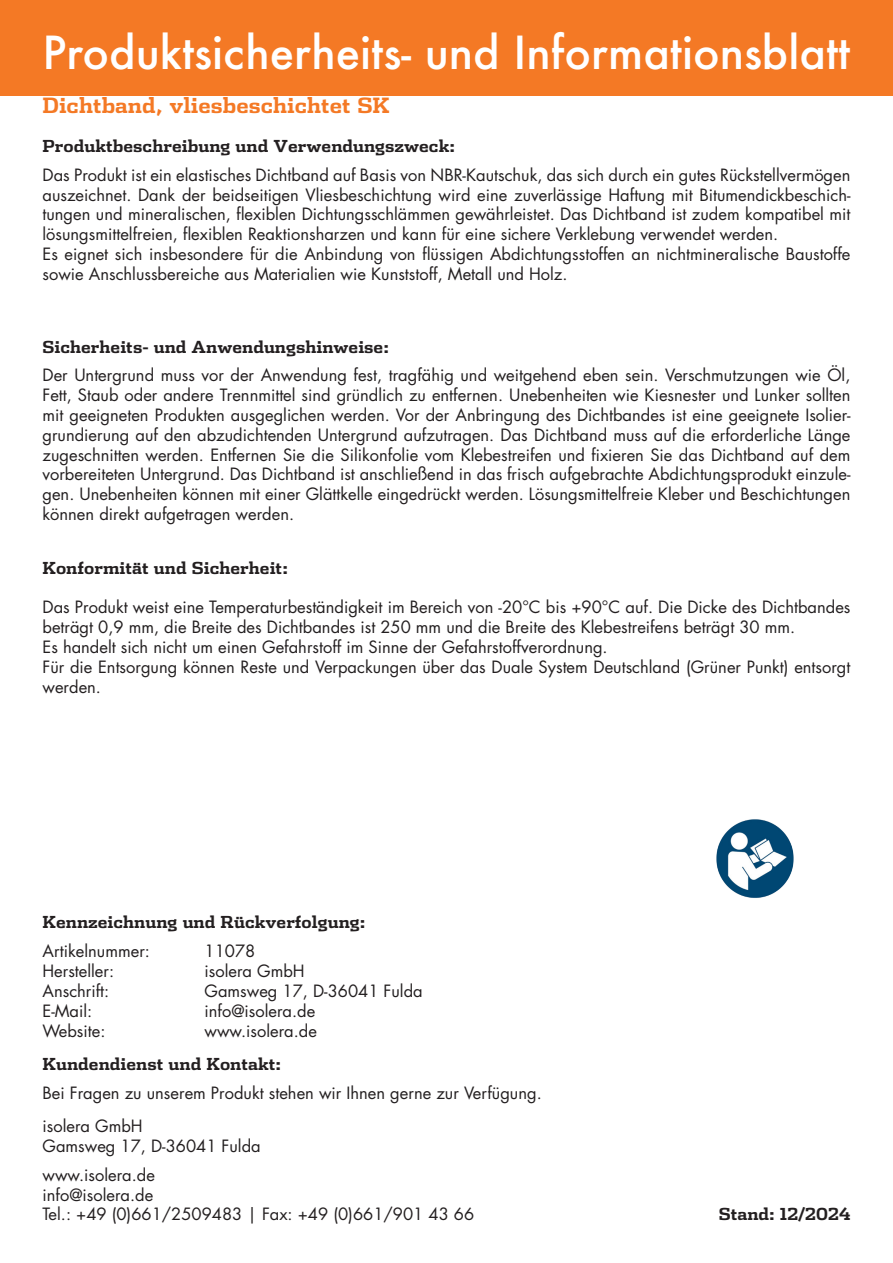
<style>
.page{position:relative;width:893px;height:1263px;background:#fff}
.page>*{position:absolute;margin:0;border:0;box-sizing:border-box;transform-origin:0 0}
.t1{font:500 44.25px "Futura";color:#fff}
.t2{font:700 21px "Dispatch";color:#f47925}
.t3{font:16.5px/19.8px "Futura Std";color:#231f20}
.t4{font:700 16.5px "Dispatch";color:#231f20}
</style>
<div class="page">
<div style="left:0;top:0;width:893px;height:96px;background:#f47925"></div>
<img style="left:716px;top:819px;width:78px;height:79px;border-radius:39px">
<h1 class="t1" style="left:43px;top:22px;width:809px">Produktsicherheits- und Informationsblatt</h1>
<p class="t2" style="left:43px;top:91px;width:349px">Dichtband, vliesbeschichtet SK</p>
<p class="t4" style="left:43px;top:134px;width:414px">Produktbeschreibung und Verwendungszweck:</p>
<p class="t3" style="left:43px;top:165px;width:809px">Das Produkt ist ein elastisches Dichtband auf Basis von NBR-Kautschuk, das sich durch ein gutes Rückstellvermögen auszeichnet. Dank der beidseitigen Vliesbeschichtung wird eine zuverlässige Haftung mit Bitumendickbeschich&shy;tungen und mineralischen, flexiblen Dichtungsschlämmen gewährleistet. Das Dichtband ist zudem kompatibel mit lösungsmittelfreien, flexiblen Reaktionsharzen und kann für eine sichere Verklebung verwendet werden.<br>Es eignet sich insbesondere für die Anbindung von flüssigen Abdichtungsstoffen an nichtmineralische Baustoffe sowie Anschlussbereiche aus Materialien wie Kunststoff, Metall und Holz.</p>
<p class="t4" style="left:43px;top:335px;width:348px">Sicherheits- und Anwendungshinweise:</p>
<p class="t3" style="left:43px;top:366px;width:809px;text-align:justify">Der Untergrund muss vor der Anwendung fest, tragfähig und weitgehend eben sein. Verschmutzungen wie Öl, Fett, Staub oder andere Trennmittel sind gründlich zu entfernen. Unebenheiten wie Kiesnester und Lunker sollten mit geeigneten Produkten ausgeglichen werden. Vor der Anbringung des Dichtbandes ist eine geeignete Isolier&shy;grundierung auf den abzudichtenden Untergrund aufzutragen. Das Dichtband muss auf die erforderliche Länge zugeschnitten werden. Entfernen Sie die Silikonfolie vom Klebestreifen und fixieren Sie das Dichtband auf dem vorbereiteten Untergrund. Das Dichtband ist anschließend in das frisch aufgebrachte Abdichtungsprodukt einzule&shy;gen. Unebenheiten können mit einer Glättkelle eingedrückt werden. Lösungsmittelfreie Kleber und Beschichtungen können direkt aufgetragen werden.</p>
<p class="t4" style="left:43px;top:556px;width:247px">Konformität und Sicherheit:</p>
<p class="t3" style="left:43px;top:598px;width:809px">Das Produkt weist eine Temperaturbeständigkeit im Bereich von -20°C bis +90°C auf. Die Dicke des Dichtbandes beträgt 0,9 mm, die Breite des Dichtbandes ist 250 mm und die Breite des Klebestreifens beträgt 30 mm.<br>Es handelt sich nicht um einen Gefahrstoff im Sinne der Gefahrstoffverordnung.<br>Für die Entsorgung können Reste und Verpackungen über das Duale System Deutschland (Grüner Punkt) entsorgt werden.</p>
<p class="t4" style="left:43px;top:911px;width:325px">Kennzeichnung und Rückverfolgung:</p>
<p class="t3" style="left:43px;top:941px;width:109px">Artikelnummer:</p>
<p class="t3" style="left:205px;top:941px;width:52px">11078</p>
<p class="t3" style="left:43px;top:961px;width:73px">Hersteller:</p>
<p class="t3" style="left:205px;top:961px;width:102px">isolera GmbH</p>
<p class="t3" style="left:43px;top:981px;width:68px">Anschrift:</p>
<p class="t3" style="left:205px;top:981px;width:220px">Gamsweg 17, D-36041 Fulda</p>
<p class="t3" style="left:43px;top:1001px;width:51px">E-Mail:</p>
<p class="t3" style="left:205px;top:1001px;width:112px">info@isolera.de</p>
<p class="t3" style="left:43px;top:1021px;width:64px">Website:</p>
<p class="t3" style="left:205px;top:1021px;width:114px">www.isolera.de</p>
<p class="t4" style="left:43px;top:1052px;width:240px">Kundendienst und Kontakt:</p>
<p class="t3" style="left:43px;top:1083px;width:501px">Bei Fragen zu unserem Produkt stehen wir Ihnen gerne zur Verfügung.</p>
<p class="t3" style="left:43px;top:1116px;width:220px">isolera GmbH<br>Gamsweg 17, D-36041 Fulda</p>
<p class="t3" style="left:43px;top:1165px;width:433px">www.isolera.de<br>info@isolera.de<br>Tel.: +49 (0)661/2509483 | Fax: +49 (0)661/901 43 66</p>
<p class="t4" style="left:719px;top:1203px;width:133px">Stand: 12/2024</p>
</div>
